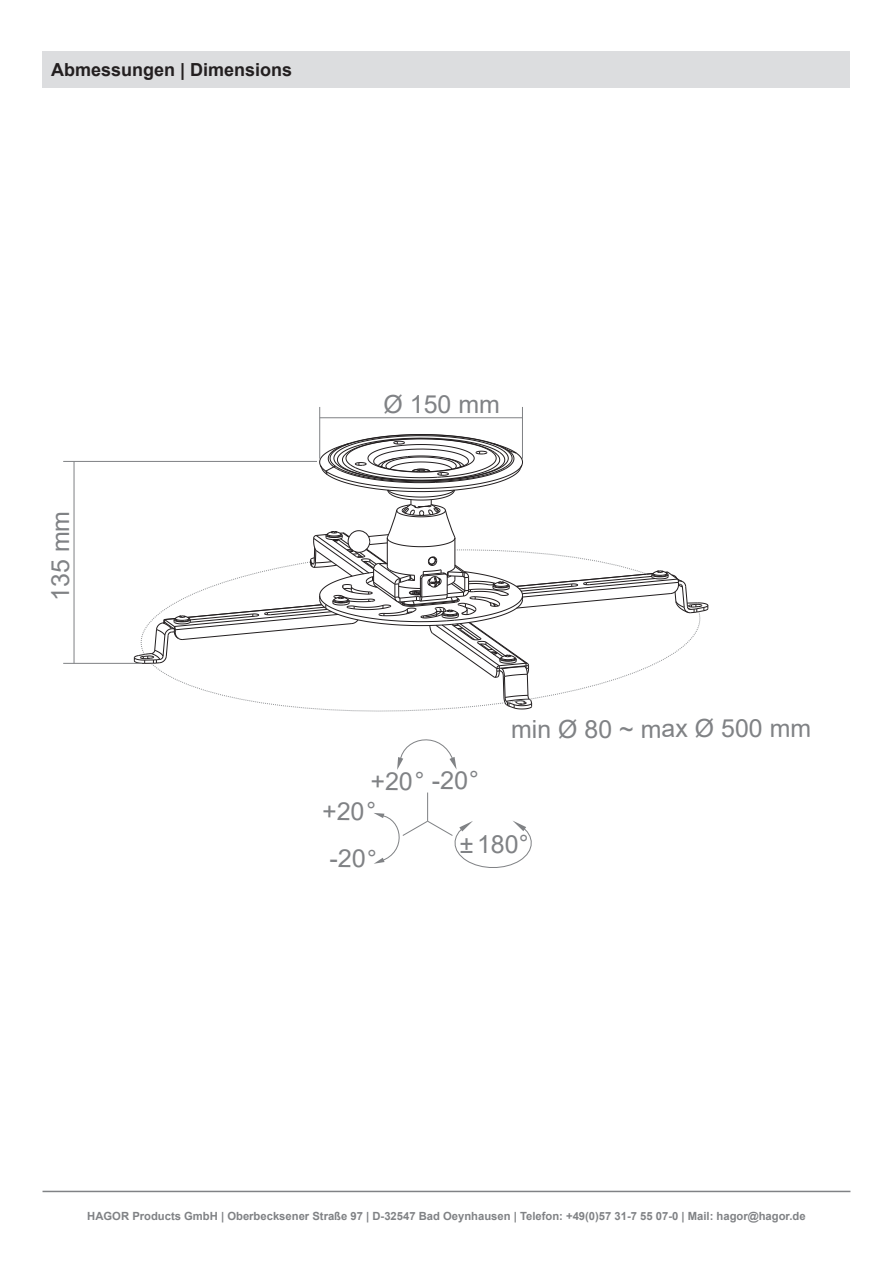
<style>
.page{position:relative;width:893px;height:1263px;background:#fff}
.page>*{position:absolute;margin:0;border:0;box-sizing:border-box;transform-origin:0 0}
.t1{font:24.9px/47.1px "Arial";letter-spacing:-.005em;color:#808285;text-align:center}
.t2{font:700 18px "Arial";color:#231f20}
.t3{font:700 11.25px "Arial";color:#808285}
</style>
<div class="page">
<hr style="left:43px;top:1191px;width:807px;height:1px;background:#808285">
<div style="left:43px;top:51px;width:807px;height:37px;background:#dcdddf"></div>
<hr style="left:319px;top:407px;width:1px;height:52px;background:#808285">
<hr style="left:522px;top:407px;width:1px;height:52px;background:#808285">
<hr style="left:320px;top:417px;width:202px;height:1px;background:#808285">
<hr style="left:63px;top:461px;width:254px;height:1px;background:#808285">
<hr style="left:63px;top:663px;width:79px;height:1px;background:#808285">
<hr style="left:74px;top:461px;width:1px;height:202px;background:#808285">
<svg style="left:397px;top:739px;width:60px;height:31px"></svg>
<svg style="left:374px;top:792px;width:158px;height:76px"></svg>
<svg style="left:125px;top:433px;width:584px;height:277px"></svg>
<h2 class="t2" style="left:51px;top:57px;width:243px">Abmessungen | Dimensions</h2>
<h1 class="t1" style="left:37px;top:601px;width:92px;rotate:-90deg">135 mm</h1>
<h1 class="t1" style="left:383px;top:380px;width:118px">Ø 150 mm</h1>
<h1 class="t1" style="left:371px;top:756px;width:110px;rotate:1deg">+20° -20°</h1>
<h1 class="t1" style="left:511px;top:705px;width:302px">min Ø 80 ~ max Ø 500 mm</h1>
<h1 class="t1" style="left:323px;top:787px;width:57px;rotate:1deg">+20° -20°</h1>
<h1 class="t1" style="left:460px;top:820px;width:70px">±180°</h1>
<p class="t3" style="left:87px;top:1208px;width:720px">HAGOR Products GmbH | Oberbecksener Straße 97 | D-32547 Bad Oeynhausen | Telefon: +49(0)57 31-7 55 07-0 | Mail: hagor@hagor.de</p>
</div>
